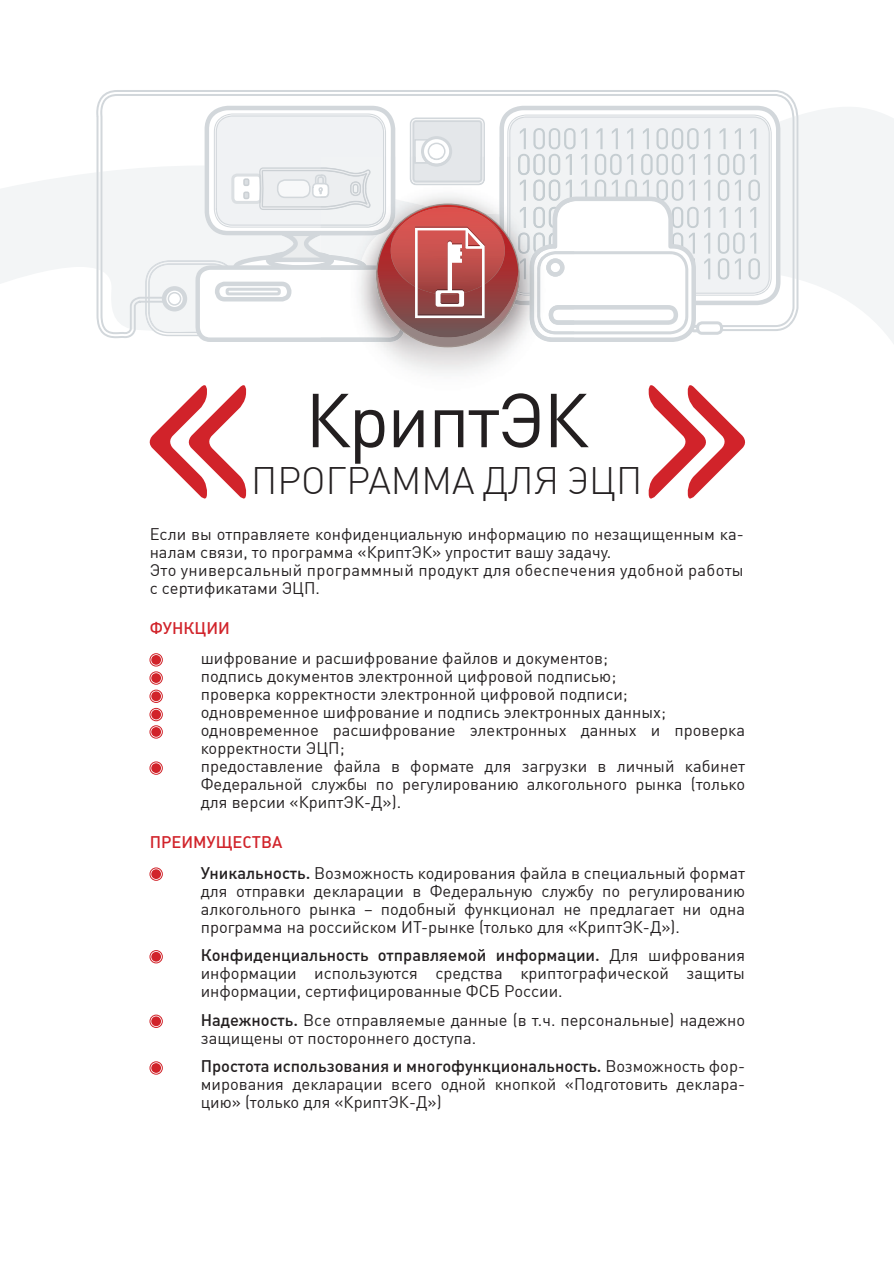
<style>
.page{position:relative;width:894px;height:1264px;background:#fff}
.page>*{position:absolute;margin:0;border:0;box-sizing:border-box;transform-origin:0 0}
.t1{font:75px "DIN Cyr";letter-spacing:-.03em;color:#231f20}
.t2{font:37.5px "DIN Cyr Light Alternate";color:#231f20}
.t3{font:16.5px/18px "DIN Cyr";color:#231f20}
.t4{font:16.5px "DIN Cyr Medium Alternate";color:#231f20}
.t5{font:16.5px "DIN Cyr Medium Alternate";color:#d1232a}
.s1{font-family:"DIN Cyr Medium Alternate"}
.s2{font-family:"DIN Cyr"}
</style>
<div class="page">
<svg style="left:0;top:107px;width:894px;height:260px"></svg>
<svg style="left:96px;top:90px;width:702px;height:248px"></svg>
<svg style="left:100px;top:94px;width:694px;height:240px"></svg>
<svg style="left:149px;top:385px;width:97px;height:114px"></svg>
<svg style="left:649px;top:385px;width:97px;height:114px"></svg>
<div style="left:151px;top:655px;width:10px;height:9px;background:#d1232a;border-radius:50%"></div>
<div style="left:150px;top:653px;width:13px;height:13px;border:1px solid #d1232a;border-radius:50%"></div>
<div style="left:152px;top:656px;width:8px;height:7px;border:1px solid #d1232a;border-radius:50%"></div>
<svg style="left:151px;top:869px;width:10px;height:9px"></svg>
<div style="left:150px;top:867px;width:13px;height:13px;border:1px solid #d1232a;border-radius:50%"></div>
<div style="left:152px;top:870px;width:8px;height:7px;border:1px solid #d1232a;border-radius:50%"></div>
<svg style="left:151px;top:951px;width:10px;height:10px"></svg>
<div style="left:150px;top:950px;width:13px;height:13px;border:1px solid #d1232a;border-radius:50%"></div>
<div style="left:152px;top:952px;width:8px;height:8px;border:1px solid #d1232a;border-radius:50%"></div>
<svg style="left:151px;top:1016px;width:10px;height:9px"></svg>
<div style="left:150px;top:1014px;width:13px;height:13px;border:1px solid #d1232a;border-radius:50%"></div>
<div style="left:152px;top:1017px;width:8px;height:7px;border:1px solid #d1232a;border-radius:50%"></div>
<svg style="left:151px;top:1062px;width:10px;height:10px"></svg>
<div style="left:150px;top:1061px;width:13px;height:13px;border:1px solid #d1232a;border-radius:50%"></div>
<div style="left:152px;top:1063px;width:8px;height:8px;border:1px solid #d1232a;border-radius:50%"></div>
<svg style="left:151px;top:673px;width:10px;height:9px"></svg>
<div style="left:150px;top:671px;width:13px;height:13px;border:1px solid #d1232a;border-radius:50%"></div>
<div style="left:152px;top:674px;width:8px;height:7px;border:1px solid #d1232a;border-radius:50%"></div>
<svg style="left:151px;top:691px;width:10px;height:10px"></svg>
<div style="left:150px;top:689px;width:13px;height:13px;border:1px solid #d1232a;border-radius:50%"></div>
<div style="left:152px;top:692px;width:8px;height:8px;border:1px solid #d1232a;border-radius:50%"></div>
<svg style="left:151px;top:709px;width:10px;height:10px"></svg>
<div style="left:150px;top:708px;width:13px;height:13px;border:1px solid #d1232a;border-radius:50%"></div>
<div style="left:152px;top:710px;width:8px;height:8px;border:1px solid #d1232a;border-radius:50%"></div>
<div style="left:151px;top:727px;width:10px;height:9px;background:#d1232a;border-radius:50%"></div>
<div style="left:150px;top:725px;width:13px;height:13px;border:1px solid #d1232a;border-radius:50%"></div>
<div style="left:152px;top:728px;width:8px;height:7px;border:1px solid #d1232a;border-radius:50%"></div>
<svg style="left:151px;top:763px;width:10px;height:9px"></svg>
<div style="left:150px;top:761px;width:13px;height:13px;border:1px solid #d1232a;border-radius:50%"></div>
<div style="left:152px;top:764px;width:8px;height:7px;border:1px solid #d1232a;border-radius:50%"></div>
<img style="left:321px;top:394px;width:28px;height:30px">
<img style="left:355px;top:410px;width:144px;height:14px">
<img style="left:502px;top:393px;width:72px;height:31px">
<svg style="left:145px;top:106px;width:615px;height:240px"></svg>
<h1 class="t1" style="left:305px;top:377px;width:285px">КриптЭК</h1>
<h2 class="t2" style="left:251px;top:459px;width:393px">ПРОГРАММА ДЛЯ ЭЦП</h2>
<p class="t3" style="left:150px;top:524px;width:596px">Если вы отправляете конфиденциальную информацию по незащищенным ка&shy;налам связи, то программа «КриптЭК» упростит вашу задачу.<br>Это универсальный программный продукт для обеспечения удобной работы с сертификатами ЭЦП.</p>
<p class="t5" style="left:150px;top:618px;width:82px">ФункЦии</p>
<p class="t3" style="left:201px;top:649px;width:546px">шифрование и расшифрование файлов и документов;<br>подпись документов электронной цифровой подписью;<br>проверка корректности электронной цифровой подписи; одновременное шифрование и подпись электронных данных; одновременное расшифрование электронных данных и проверка корректности ЭЦП;<br>предоставление файла в формате для загрузки в личный кабинет Федеральной службы по регулированию алкогольного рынка (только для версии «КриптЭК-Д»).</p>
<p class="t5" style="left:150px;top:832px;width:134px">Преимущества</p>
<p class="t3" style="left:201px;top:863px;width:546px;text-align:justify"><span class="s1">уникальность.</span> Возможность кодирования файла в специальный формат для отправки декларации в Федеральную службу по регулированию алкогольного рынка – подобный функционал не предлагает ни одна программа на российском ИТ-рынке (только для «КриптЭК-Д»).</p>
<p class="t4" style="left:201px;top:945px;width:546px">конфиденциальность отправляемой информации. <span class="s2">Для шифрования</span></p>
<p class="t3" style="left:201px;top:964px;width:546px">информации используются средства криптографической защиты информации, сертифицированные ФСБ России.</p>
<p class="t3" style="left:201px;top:1010px;width:546px"><span class="s1">надежность.</span> Все отправляемые данные (в т.ч. персональные) надежно защищены от постороннего доступа.</p>
<p class="t4" style="left:201px;top:1056px;width:546px">Простота использования и многофункциональность. <span class="s2">Возможность фор-</span></p>
<p class="t3" style="left:201px;top:1075px;width:546px">мирования декларации всего одной кнопкой «Подготовить деклара&shy;цию» (только для «КриптЭК-Д»)</p>
</div>
